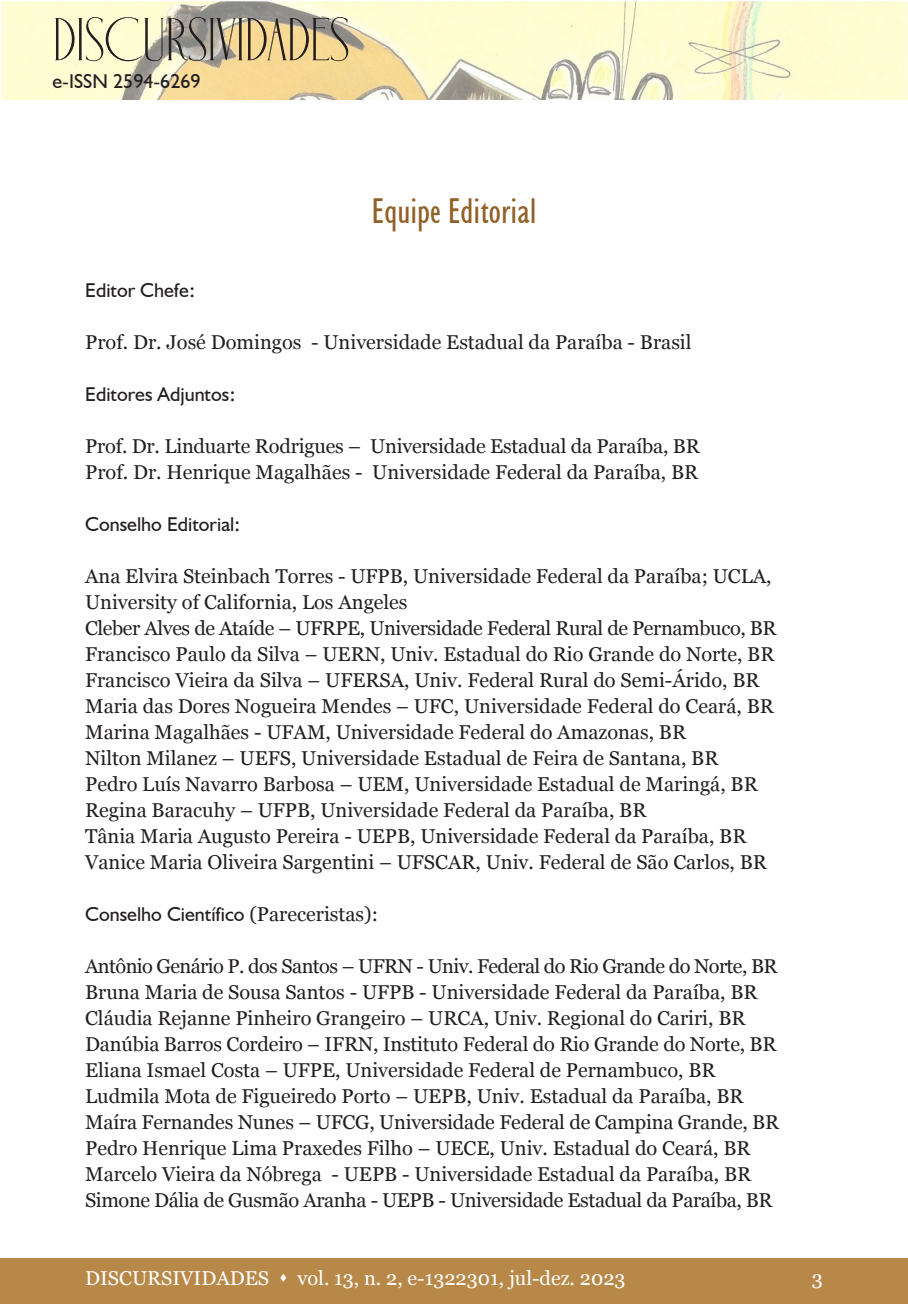
<style>
.page{position:relative;width:908px;height:1304px;background:#fff}
.page>*{position:absolute;margin:0;border:0;box-sizing:border-box;transform-origin:0 0}
.t1{font:60px "Holipop";color:#231f20}
.t2{font:condensed 36px "Humanist 521 BT";color:#916127}
.t3{font:20px/26px "Georgia";color:#231f20}
.t4{font:20px "Georgia";letter-spacing:-.02em;color:#231f20}
.t5{font:20px "Humanist 521 BT";color:#231f20}
.t6{font:20px "Georgia";letter-spacing:-.03em;color:#231f20}
.t7{font:20px "Georgia";color:#fff}
.s1{font-family:"Georgia"}
</style>
<div class="page">
<div style="left:0;top:1259px;width:907px;height:45px;background:#b88849"></div>
<img style="left:1px;top:0;width:906px;height:100px">
<h1 class="t1" style="left:52px;top:10px;width:298px">DISCURSIVIDADES</h1>
<p class="t5" style="left:52px;top:69px;width:150px">e-ISSN 2594-6269</p>
<p class="t2" style="left:371px;top:190px;width:166px">Equipe Editorial</p>
<p class="t5" style="left:85px;top:278px;width:112px">Editor Chefe<span class="s1">:</span></p>
<p class="t3" style="left:85px;top:328px;width:607px">Prof. Dr. José Domingos - Universidade Estadual da Paraíba - Brasil</p>
<p class="t5" style="left:85px;top:382px;width:152px">Editores Adjuntos<span class="s1">:</span></p>
<p class="t3" style="left:85px;top:432px;width:616px">Prof. Dr. Linduarte Rodrigues – Universidade Estadual da Paraíba, BR</p>
<p class="t3" style="left:85px;top:458px;width:614px">Prof. Dr. Henrique Magalhães - Universidade Federal da Paraíba, BR</p>
<p class="t5" style="left:85px;top:512px;width:157px">Conselho Editorial<span class="s1">:</span></p>
<p class="t3" style="left:85px;top:562px;width:687px">Ana Elvira Steinbach Torres - UFPB, Universidade Federal da Paraíba; UCLA,<br>University of California, Los Angeles</p>
<p class="t4" style="left:85px;top:613px;width:692px">Cleber Alves de Ataíde – UFRPE, Universidade Federal Rural de Pernambuco, BR</p>
<p class="t3" style="left:85px;top:640px;width:690px">Francisco Paulo da Silva – UERN, Univ. Estadual do Rio Grande do Norte, BR</p>
<p class="t3" style="left:85px;top:666px;width:675px">Francisco Vieira da Silva – UFERSA, Univ. Federal Rural do Semi-Árido, BR</p>
<p class="t3" style="left:85px;top:692px;width:690px">Maria das Dores Nogueira Mendes – UFC, Universidade Federal do Ceará, BR</p>
<p class="t3" style="left:85px;top:718px;width:602px">Marina Magalhães - UFAM, Universidade Federal do Amazonas, BR</p>
<p class="t3" style="left:85px;top:744px;width:634px">Nilton Milanez – UEFS, Universidade Estadual de Feira de Santana, BR</p>
<p class="t3" style="left:85px;top:770px;width:673px">Pedro Luís Navarro Barbosa – UEM, Universidade Estadual de Maringá, BR</p>
<p class="t3" style="left:85px;top:796px;width:562px">Regina Baracuhy – UFPB, Universidade Federal da Paraíba, BR</p>
<p class="t3" style="left:85px;top:822px;width:662px">Tânia Maria Augusto Pereira - UEPB, Universidade Federal da Paraíba, BR</p>
<p class="t3" style="left:85px;top:848px;width:683px">Vanice Maria Oliveira Sargentini – UFSCAR, Univ. Federal de São Carlos, BR</p>
<p class="t5" style="left:85px;top:902px;width:294px">Conselho Científico <span class="s1">(Pareceristas):</span></p>
<p class="t6" style="left:85px;top:951px;width:693px">Antônio Genário P. dos Santos – UFRN - Univ. Federal do Rio Grande do Norte, BR</p>
<p class="t3" style="left:85px;top:978px;width:673px">Bruna Maria de Sousa Santos - UFPB - Universidade Federal da Paraíba, BR</p>
<p class="t3" style="left:85px;top:1004px;width:661px">Cláudia Rejanne Pinheiro Grangeiro – URCA, Univ. Regional do Cariri, BR</p>
<p class="t3" style="left:85px;top:1030px;width:692px">Danúbia Barros Cordeiro – IFRN, Instituto Federal do Rio Grande do Norte, BR</p>
<p class="t3" style="left:85px;top:1056px;width:631px">Eliana Ismael Costa – UFPE, Universidade Federal de Pernambuco, BR</p>
<p class="t3" style="left:85px;top:1082px;width:659px">Ludmila Mota de Figueiredo Porto – UEPB, Univ. Estadual da Paraíba, BR</p>
<p class="t3" style="left:85px;top:1108px;width:695px">Maíra Fernandes Nunes – UFCG, Universidade Federal de Campina Grande, BR</p>
<p class="t3" style="left:85px;top:1134px;width:666px">Pedro Henrique Lima Praxedes Filho – UECE, Univ. Estadual do Ceará, BR</p>
<p class="t3" style="left:85px;top:1160px;width:667px">Marcelo Vieira da Nóbrega - UEPB - Universidade Estadual da Paraíba, BR</p>
<p class="t4" style="left:85px;top:1185px;width:688px">Simone Dália de Gusmão Aranha - UEPB - Universidade Estadual da Paraíba, BR</p>
<p class="t7" style="left:85px;top:1264px;width:541px">DISCURSIVIDADES ▲ vol. 13, n. 2, e-1322301, jul-dez. 2023</p>
<p class="t7" style="left:811px;top:1264px;width:13px">3</p>
</div>
